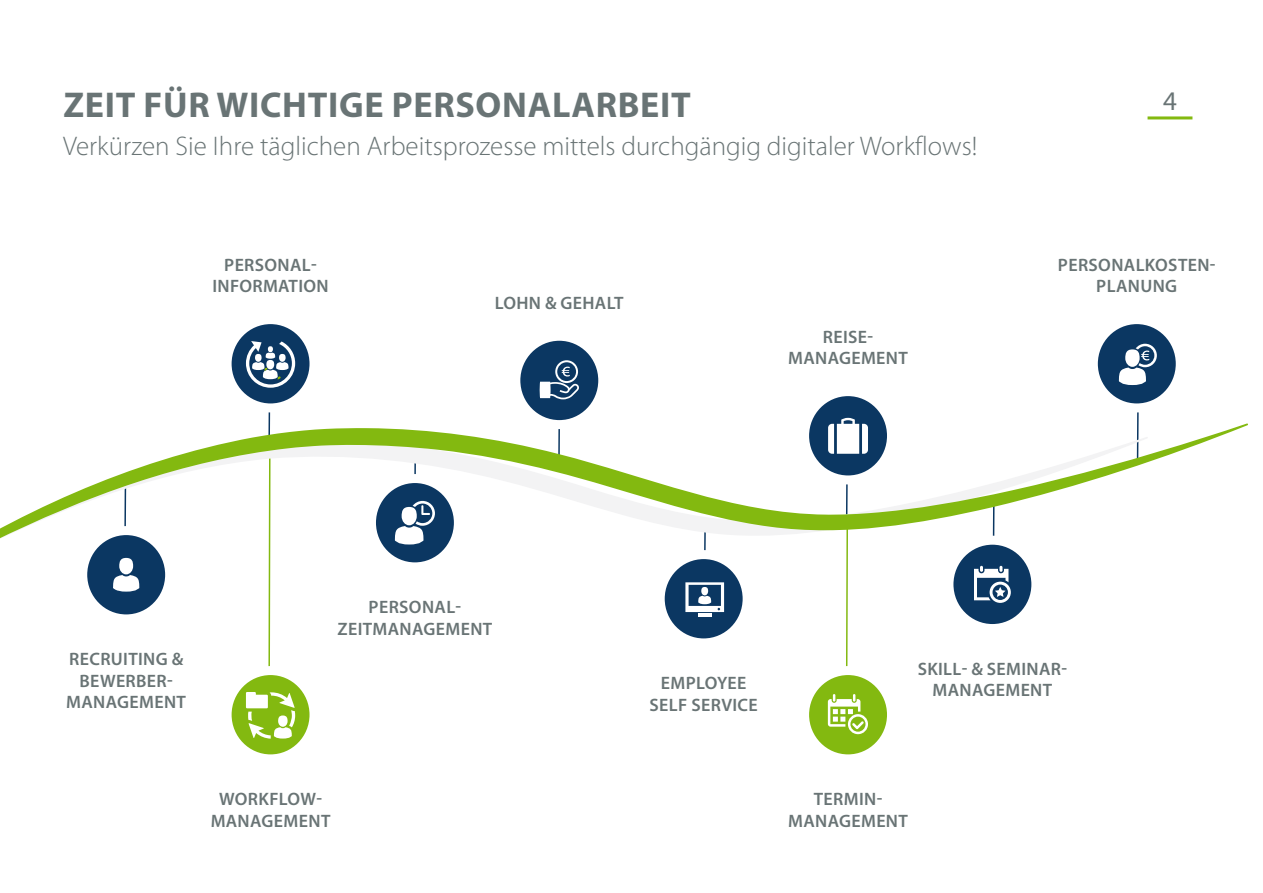
<style>
.page{position:relative;width:1263px;height:893px;background:#fff}
.page>*{position:absolute;margin:0;border:0;box-sizing:border-box;transform-origin:0 0}
.t1{font:700 36px "Myriad Pro";letter-spacing:.02em;color:#697475}
.t2{font:300 27px "Myriad Pro";color:#697475}
.t3{font:27px "Myriad Pro";color:#697475}
.t4{font:600 18px/21.6px "Myriad Pro";letter-spacing:.02em;color:#697475;text-align:center}
</style>
<div class="page">
<hr style="left:1147px;top:116px;width:45px;height:3px;background:#83b910">
<svg style="left:516px;top:336px;width:87px;height:89px;fill:#0b3762"></svg>
<div style="left:511px;top:332px;width:96px;height:97px;border:9px solid #fff;border-radius:50%"></div>
<svg style="left:540px;top:360px;width:39px;height:63px"></svg>
<svg style="left:227px;top:320px;width:87px;height:88px;fill:#0b3762"></svg>
<div style="left:223px;top:315px;width:95px;height:97px;border:9px solid #fff;border-radius:50%"></div>
<svg style="left:83px;top:531px;width:87px;height:88px"></svg>
<div style="left:78px;top:526px;width:96px;height:97px;border:9px solid #fff;border-radius:50%"></div>
<svg style="left:660px;top:555px;width:87px;height:88px;background:#34597c"></svg>
<div style="left:656px;top:550px;width:96px;height:97px;border:9px solid #fff;border-radius:50%"></div>
<hr style="left:698px;top:613px;width:13px;height:4px;background:#fff">
<svg style="left:685px;top:609px;width:39px;height:3px"></svg>
<svg style="left:804px;top:392px;width:87px;height:88px;fill:#0b3762"></svg>
<div style="left:800px;top:387px;width:96px;height:97px;border:9px solid #fff;border-radius:50%"></div>
<svg style="left:949px;top:540px;width:87px;height:88px"></svg>
<div style="left:944px;top:536px;width:96px;height:97px;border:9px solid #fff;border-radius:50%"></div>
<svg style="left:227px;top:670px;width:87px;height:89px;fill:#83b910"></svg>
<div style="left:223px;top:666px;width:95px;height:97px;border:9px solid #fff;border-radius:50%"></div>
<svg style="left:246px;top:341px;width:49px;height:398px"></svg>
<svg style="left:804px;top:670px;width:87px;height:89px;fill:#83b910"></svg>
<div style="left:800px;top:666px;width:96px;height:97px;border:9px solid #fff;border-radius:50%"></div>
<svg style="left:828px;top:418px;width:40px;height:316px"></svg>
<svg style="left:0;top:423px;width:1248px;height:186px"></svg>
<svg style="left:1093px;top:320px;width:87px;height:88px;fill:#0b3762"></svg>
<div style="left:1089px;top:315px;width:96px;height:97px;border:9px solid #fff;border-radius:50%"></div>
<svg style="left:1119px;top:344px;width:38px;height:122px"></svg>
<h1 class="t1" style="left:63px;top:81px;width:629px">ZEIT FÜR WICHTIGE PERSONALARBEIT</h1>
<h2 class="t3" style="left:1163px;top:85px;width:15px">4</h2>
<h2 class="t2" style="left:63px;top:130px;width:916px">Verkürzen Sie Ihre täglichen Arbeitsprozesse mittels durchgängig digitaler Workflows!</h2>
<p class="t4" style="left:212px;top:253px;width:118px">PERSONAL-<br>INFORMATION</p>
<p class="t4" style="left:495px;top:292px;width:130px">LOHN &amp; GEHALT</p>
<p class="t4" style="left:788px;top:325px;width:121px">REISE-<br>MANAGEMENT</p>
<p class="t4" style="left:1058px;top:253px;width:159px">PERSONALKOSTEN-<br>PLANUNG</p>
<p class="t4" style="left:66px;top:648px;width:121px">RECRUITING &amp;<br>BEWERBER-<br>MANAGEMENT</p>
<p class="t4" style="left:338px;top:596px;width:156px">PERSONAL-<br>ZEITMANAGEMENT</p>
<p class="t4" style="left:649px;top:672px;width:110px">EMPLOYEE<br>SELF SERVICE</p>
<p class="t4" style="left:918px;top:657px;width:151px">SKILL- &amp; SEMINAR-<br>MANAGEMENT</p>
<p class="t4" style="left:211px;top:788px;width:121px">WORKFLOW-<br>MANAGEMENT</p>
<p class="t4" style="left:788px;top:788px;width:121px">TERMIN-<br>MANAGEMENT</p>
</div>
